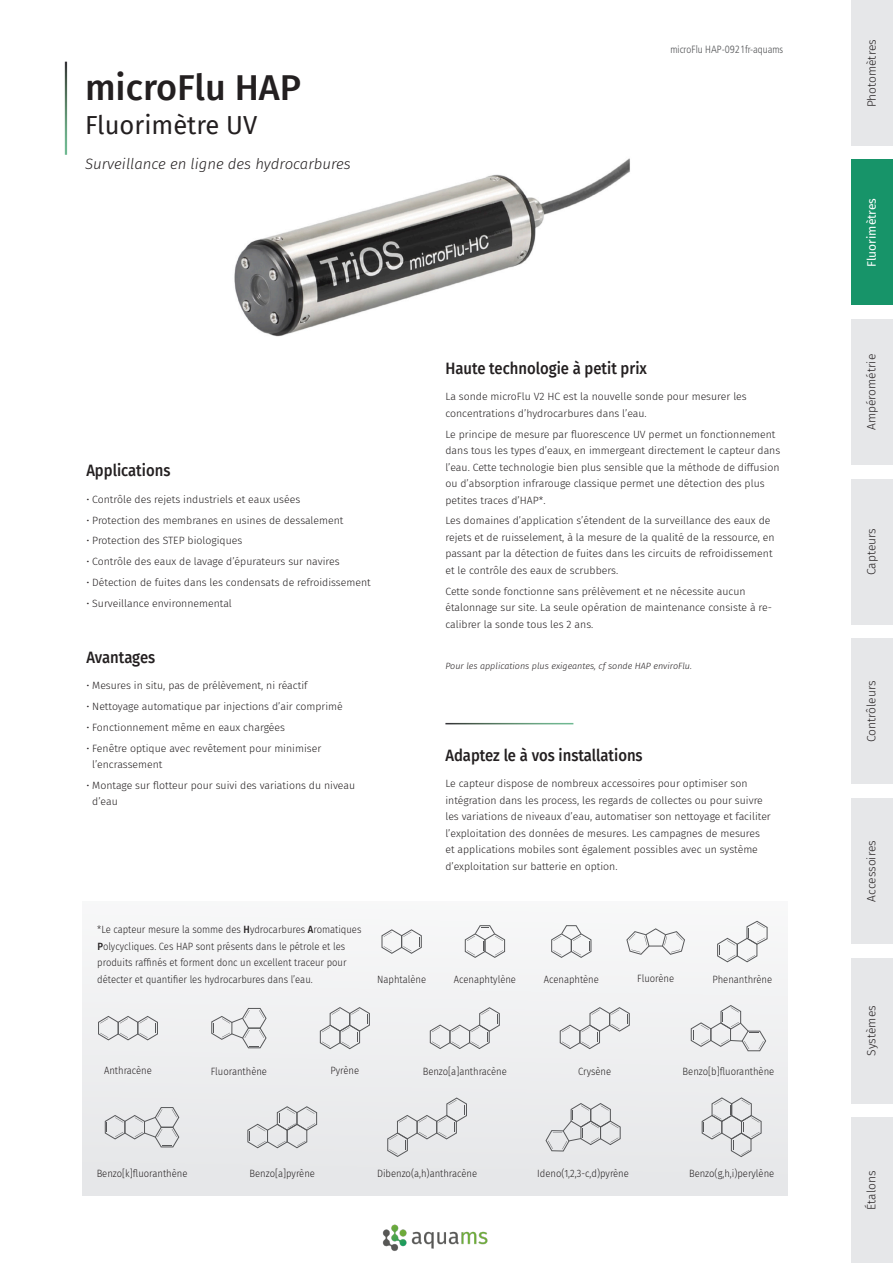
<style>
.page{position:relative;width:893px;height:1263px;background:#fff}
.page>*{position:absolute;margin:0;border:0;box-sizing:border-box;transform-origin:0 0}
.t1{font:500 36px "Fira Sans";color:#231f20}
.t2{font:25.5px "Fira Sans";color:#231f20}
.t3{font:500 16.5px "Fira Sans";color:#231f20;scale:.9 1}
.t4{font:italic 300 15px "Fira Sans";color:#231f20}
.t5{font:300 12px "Fira Sans";color:#231f20}
.t6{font:12px "Fira Sans";color:#fff}
.Texte_FR{font:300 10.5px/16.5px "Fira Sans";color:#231f20}
.Texte_FR-2{font:300 10.5px/16.5px "Fira Sans";color:#231f20;scale:.9 1}
.t7{font:300 condensed 10.5px "Frutiger LT Std";color:#57585a}
.Texte_FR-3{font:italic 300 9px "Fira Sans";color:#231f20}
.s1{font-weight:500}
</style>
<div class="page">
<div style="left:851px;top:0;width:42px;height:146px;background:#e6e7e9"></div>
<div style="left:851px;top:160px;width:42px;height:145px;background:#179469"></div>
<div style="left:851px;top:798px;width:42px;height:146px;background:#e6e7e9"></div>
<div style="left:851px;top:319px;width:42px;height:146px;background:#e6e7e9"></div>
<div style="left:851px;top:479px;width:42px;height:146px;background:#e6e7e9"></div>
<div style="left:851px;top:638px;width:42px;height:146px;background:#e6e7e9"></div>
<div style="left:851px;top:957px;width:42px;height:146px;background:#e6e7e9"></div>
<div style="left:851px;top:1117px;width:42px;height:146px;background:#e6e7e9"></div>
<img style="left:382px;top:1224px;width:106px;height:27px">
<div style="left:82px;top:920px;width:705px;height:276px;background:#edeeef"></div>
<svg style="left:381px;top:929px;width:41px;height:25px"></svg>
<svg style="left:551px;top:925px;width:41px;height:33px"></svg>
<svg style="left:464px;top:925px;width:41px;height:33px"></svg>
<svg style="left:626px;top:928px;width:59px;height:27px"></svg>
<svg style="left:717px;top:921px;width:51px;height:41px"></svg>
<svg style="left:98px;top:1016px;width:60px;height:24px"></svg>
<svg style="left:211px;top:1008px;width:56px;height:40px"></svg>
<svg style="left:319px;top:1007px;width:51px;height:42px"></svg>
<svg style="left:429px;top:1007px;width:71px;height:42px"></svg>
<svg style="left:559px;top:1007px;width:71px;height:42px"></svg>
<svg style="left:690px;top:1005px;width:76px;height:46px"></svg>
<svg style="left:387px;top:1097px;width:80px;height:60px;background:#dddee0"></svg>
<svg style="left:105px;top:1107px;width:74px;height:40px;background:#d8d9db"></svg>
<svg style="left:247px;top:1106px;width:70px;height:42px;background:#d7d8da"></svg>
<svg style="left:701px;top:1097px;width:61px;height:60px;background:#d9dadb"></svg>
<svg style="left:545px;top:1103px;width:76px;height:48px;background:#dadbdc"></svg>
<img style="left:234px;top:158px;width:396px;height:179px">
<p class="t1" style="left:85px;top:58px;width:218px">microFlu HAP</p>
<p class="t2" style="left:85px;top:106px;width:174px">Fluorimètre UV</p>
<p class="t4" style="left:85px;top:153px;width:267px">Surveillance en ligne des hydrocarbures</p>
<p class="t3" style="left:86px;top:457px;width:95px">Applications</p>
<p class="Texte_FR" style="left:86px;top:491px;width:215px">• Contrôle des rejets industriels et eaux usées</p>
<p class="Texte_FR" style="left:86px;top:512px;width:259px">• Protection des membranes en usines de dessalement</p>
<p class="Texte_FR" style="left:86px;top:532px;width:157px">• Protection des STEP biologiques</p>
<p class="Texte_FR" style="left:86px;top:553px;width:255px">• Contrôle des eaux de lavage d’épurateurs sur navires</p>
<p class="Texte_FR" style="left:86px;top:574px;width:286px">• Détection de fuites dans les condensats de refroidissement</p>
<p class="Texte_FR" style="left:86px;top:595px;width:147px">• Surveillance environnemental</p>
<p class="t3" style="left:86px;top:644px;width:78px">Avantages</p>
<p class="Texte_FR" style="left:86px;top:677px;width:223px">• Mesures in situ, pas de prélèvement, ni réactif</p>
<p class="Texte_FR" style="left:86px;top:698px;width:258px">• Nettoyage automatique par injections d’air comprimé</p>
<p class="Texte_FR" style="left:86px;top:719px;width:200px">• Fonctionnement même en eaux chargées</p>
<p class="Texte_FR" style="left:92px;top:739px;width:231px;text-indent:-6px">• Fenêtre optique avec revêtement pour minimiser l’encrassement</p>
<p class="Texte_FR" style="left:92px;top:777px;width:264px;text-indent:-6px">• Montage sur flotteur pour suivi des variations du niveau d’eau</p>
<p class="t7" style="left:670px;top:44px;width:114px">microFlu HAP-0921fr-aquams</p>
<p class="t5" style="left:863px;top:107px;width:70px;rotate:-90deg">Photomètres</p>
<p class="t3" style="left:445px;top:355px;width:225px">Haute technologie à petit prix</p>
<p class="Texte_FR" style="left:445px;top:388px;width:303px">La sonde microFlu V2 HC est la nouvelle sonde pour mesurer les concentrations d’hydrocarbures dans l’eau.</p>
<p class="Texte_FR" style="left:445px;top:426px;width:336px">Le principe de mesure par fluorescence UV permet un fonctionnement dans tous les types d’eaux, en immergeant directement le capteur dans l’eau. Cette technologie bien plus sensible que la méthode de diffusion ou d’absorption infrarouge classique permet une détection des plus petites traces d’HAP*.</p>
<p class="Texte_FR" style="left:445px;top:512px;width:331px">Les domaines d’application s’étendent de la surveillance des eaux de rejets et de ruisselement, à la mesure de la qualité de la ressource, en passant par la détection de fuites dans les circuits de refroidissement et le contrôle des eaux de scrubbers.</p>
<p class="Texte_FR" style="left:445px;top:583px;width:328px">Cette sonde fonctionne sans prélèvement et ne nécessite aucun étalonnage sur site. La seule opération de maintenance consiste à re&shy;calibrer la sonde tous les 2 ans.</p>
<p class="Texte_FR-3" style="left:445px;top:660px;width:248px">Pour les applications plus exigeantes, cf sonde HAP enviroFlu.</p>
<p class="t3" style="left:445px;top:742px;width:221px">Adaptez le à vos installations</p>
<p class="Texte_FR" style="left:445px;top:775px;width:327px">Le capteur dispose de nombreux accessoires pour optimiser son intégration dans les process, les regards de collectes ou pour suivre les variations de niveaux d’eau, automatiser son nettoyage et faciliter l’exploitation des données de mesures. Les campagnes de mesures et applications mobiles sont également possibles avec un système d’exploitation sur batterie en option.</p>
<p class="t6" style="left:862px;top:267px;width:70px;rotate:-90deg">Fluorimètres</p>
<p class="t5" style="left:863px;top:430px;width:78px;rotate:-90deg">Ampérométrie</p>
<p class="t5" style="left:863px;top:575px;width:49px;rotate:-90deg">Capteurs</p>
<p class="t5" style="left:863px;top:742px;width:63px;rotate:-90deg">Contrôleurs</p>
<p class="t5" style="left:863px;top:901px;width:63px;rotate:-90deg">Accessoires</p>
<p class="Texte_FR-2" style="left:97px;top:921px;width:295px">*Le capteur mesure la somme des <span class="s1">H</span>ydrocarbures <span class="s1">A</span>romatiques <span class="s1">P</span>olycycliques. Ces HAP sont présents dans le pétrole et les produits raffinés et forment donc un excellent traceur pour détecter et quantifier les hydrocarbures dans l’eau.</p>
<p class="Texte_FR-2" style="left:377px;top:971px;width:56px">Naphtalène</p>
<p class="Texte_FR-2" style="left:454px;top:971px;width:71px">Acenaphtylène</p>
<p class="Texte_FR-2" style="left:544px;top:971px;width:63px">Acenaphtène</p>
<p class="Texte_FR-2" style="left:637px;top:969px;width:42px">Fluorène</p>
<p class="Texte_FR-2" style="left:713px;top:971px;width:68px">Phenanthrène</p>
<p class="Texte_FR-2" style="left:104px;top:1062px;width:55px">Anthracène</p>
<p class="Texte_FR-2" style="left:211px;top:1063px;width:64px">Fluoranthène</p>
<p class="Texte_FR-2" style="left:331px;top:1062px;width:33px">Pyrène</p>
<p class="Texte_FR-2" style="left:423px;top:1063px;width:95px">Benzo[a]anthracène</p>
<p class="Texte_FR-2" style="left:578px;top:1063px;width:38px">Crysène</p>
<p class="Texte_FR-2" style="left:683px;top:1063px;width:103px">Benzo[b]fluoranthène</p>
<p class="Texte_FR-2" style="left:97px;top:1165px;width:102px">Benzo[k]fluoranthène</p>
<p class="Texte_FR-2" style="left:250px;top:1165px;width:74px">Benzo[a]pyrène</p>
<p class="Texte_FR-2" style="left:377px;top:1165px;width:113px">Dibenzo(a,h)anthracène</p>
<p class="Texte_FR-2" style="left:537px;top:1165px;width:103px">Ideno(1,2,3-c,d)pyrène</p>
<p class="Texte_FR-2" style="left:689px;top:1165px;width:96px">Benzo(g,h,i)perylène</p>
<p class="t5" style="left:863px;top:1055px;width:52px;rotate:-90deg">Systèmes</p>
<p class="t5" style="left:863px;top:1210px;width:41px;rotate:-90deg">Étalons</p>
</div>
